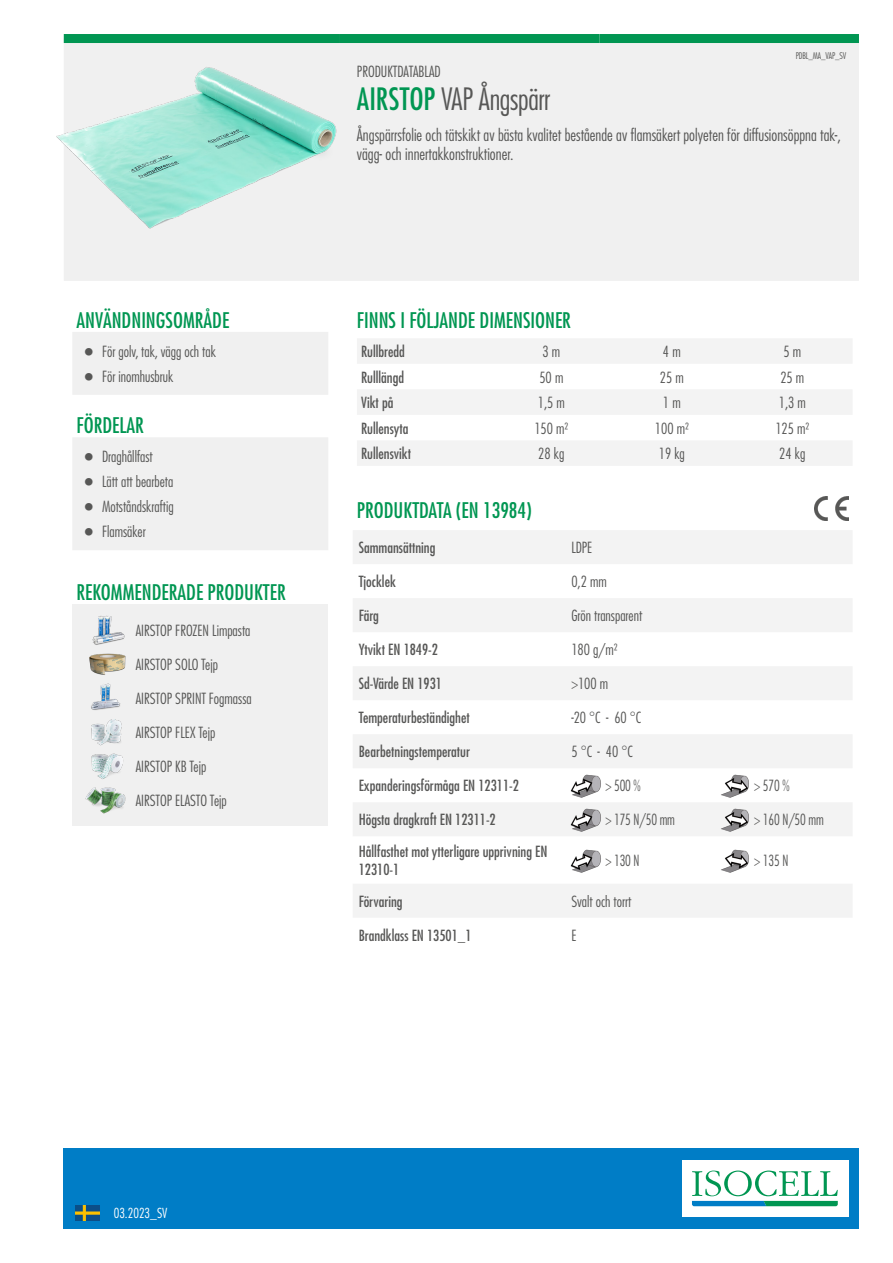
<style>
.page{position:relative;width:893px;height:1263px;background:#fff}
.page>*{position:absolute;margin:0;border:0;box-sizing:border-box;transform-origin:0 0}
.t1{font:300 condensed 30px "Futura LT Pro";letter-spacing:-.015em;color:#575756}
.t2{font:500 condensed 21px "Futura LT Pro";color:#009652}
.t3{font:300 condensed 16.5px/19.8px "Futura LT Pro";color:#575756}
.t4{font:300 condensed 15px/25px "Futura LT Pro";color:#575756}
.t5{font:500 condensed 15px/18px "Futura LT Pro";color:#575756}
.t6{font:300 condensed 15px "Futura LT Pro";color:#575756;scale:.92 1}
.t7{font:300 condensed 13.5px "Futura LT Pro";color:#fff}
.t8{font:300 condensed 9px "Futura LT Pro";letter-spacing:-.01em;color:#575756}
.s1{font-weight:500;color:#009652}
</style>
<div class="page">
<div style="left:64px;top:1148px;width:795px;height:81px;background:#007dc6"></div>
<div style="left:682px;top:1160px;width:166px;height:57px;background:#fff"></div>
<svg style="left:692px;top:1170px;width:146px;height:36px"></svg>
<img style="left:75px;top:1205px;width:24px;height:15px">
<div style="left:64px;top:43px;width:795px;height:238px;background:#f0f0f0"></div>
<div style="left:64px;top:34px;width:276px;height:9px;background:#009652"></div>
<div style="left:340px;top:34px;width:259px;height:9px;background:#009652"></div>
<div style="left:599px;top:34px;width:260px;height:9px;background:#009652"></div>
<svg style="left:72px;top:332px;width:256px;height:218px;fill:#f0f0f0"></svg>
<div style="left:72px;top:604px;width:256px;height:221px;background:#f0f0f0"></div>
<svg style="left:357px;top:339px;width:495px;height:127px;fill:#f3f3f3"></svg>
<svg style="left:353px;top:530px;width:499px;height:387px;fill:#f3f3f3"></svg>
<img style="left:56px;top:47px;width:289px;height:196px">
<img style="left:89px;top:615px;width:37px;height:131px">
<img style="left:91px;top:753px;width:33px;height:26px">
<img style="left:85px;top:787px;width:41px;height:27px">
<img style="left:814px;top:496px;width:35px;height:25px">
<img style="left:568px;top:775px;width:33px;height:25px">
<img style="left:717px;top:775px;width:33px;height:25px">
<img style="left:568px;top:809px;width:33px;height:25px">
<img style="left:717px;top:809px;width:33px;height:25px">
<img style="left:568px;top:849px;width:33px;height:26px">
<img style="left:717px;top:849px;width:33px;height:26px">
<svg style="left:85px;top:348px;width:8px;height:7px"></svg>
<svg style="left:85px;top:373px;width:8px;height:7px"></svg>
<svg style="left:85px;top:453px;width:8px;height:8px"></svg>
<svg style="left:85px;top:478px;width:8px;height:8px"></svg>
<svg style="left:85px;top:503px;width:8px;height:8px"></svg>
<svg style="left:85px;top:528px;width:8px;height:8px"></svg>
<h2 class="t2" style="left:77px;top:305px;width:154px">ANVÄNDNINGSOMRÅDE</h2>
<p class="t4" style="left:102px;top:339px;width:115px">För golv, tak, vägg och tak<br>För inomhusbruk</p>
<h2 class="t2" style="left:77px;top:411px;width:69px">FÖRDELAR</h2>
<p class="t4" style="left:102px;top:444px;width:73px">Draghållfast<br>Lätt att bearbeta<br>Motståndskraftig<br>Flamsäker</p>
<h2 class="t2" style="left:77px;top:578px;width:211px">REKOMMENDERADE PRODUKTER</h2>
<p class="t4" style="left:136px;top:618px;width:116px">AIRSTOP FROZEN Limpasta</p>
<p class="t4" style="left:136px;top:652px;width:84px">AIRSTOP SOLO Tejp</p>
<p class="t4" style="left:136px;top:686px;width:117px">AIRSTOP SPRINT Fogmassa</p>
<p class="t4" style="left:136px;top:720px;width:81px">AIRSTOP FLEX Tejp</p>
<p class="t4" style="left:136px;top:754px;width:72px">AIRSTOP KB Tejp</p>
<p class="t4" style="left:136px;top:788px;width:92px">AIRSTOP ELASTO Tejp</p>
<p class="t4" style="left:357px;top:59px;width:85px">PRODUKTDATABLAD</p>
<p class="t8" style="left:796px;top:50px;width:52px">PDBL_MA_VAP_SV</p>
<h1 class="t1" style="left:357px;top:80px;width:195px"><span class="s1">AIRSTOP</span> VAP Ångspärr</h1>
<p class="t3" style="left:357px;top:125px;width:485px">Ångspärrsfolie och tätskikt av bästa kvalitet bestående av flamsäkert polyeten för diffusionsöppna tak-, vägg- och innertakkonstruktioner.</p>
<h2 class="t2" style="left:357px;top:305px;width:216px">FINNS I FÖLJANDE DIMENSIONER</h2>
<p class="t5" style="left:361px;top:342px;width:45px">Rullbredd</p>
<p class="t4" style="left:542px;top:339px;width:19px">3 m</p>
<p class="t4" style="left:663px;top:339px;width:19px">4 m</p>
<p class="t4" style="left:783px;top:339px;width:19px">5 m</p>
<p class="t5" style="left:361px;top:368px;width:44px">Rulllängd</p>
<p class="t4" style="left:539px;top:365px;width:25px">50 m</p>
<p class="t4" style="left:660px;top:365px;width:25px">25 m</p>
<p class="t4" style="left:780px;top:365px;width:25px">25 m</p>
<p class="t5" style="left:361px;top:393px;width:34px">Vikt på</p>
<p class="t4" style="left:538px;top:390px;width:29px">1,5 m</p>
<p class="t4" style="left:663px;top:390px;width:19px">1 m</p>
<p class="t4" style="left:779px;top:390px;width:29px">1,3 m</p>
<p class="t5" style="left:361px;top:419px;width:49px">Rullensyta</p>
<p class="t4" style="left:534px;top:416px;width:35px">150 m²</p>
<p class="t4" style="left:655px;top:416px;width:35px">100 m²</p>
<p class="t4" style="left:775px;top:416px;width:35px">125 m²</p>
<p class="t5" style="left:361px;top:444px;width:51px">Rullensvikt</p>
<p class="t4" style="left:538px;top:441px;width:28px">28 kg</p>
<p class="t4" style="left:659px;top:441px;width:28px">19 kg</p>
<p class="t4" style="left:779px;top:441px;width:28px">24 kg</p>
<h2 class="t2" style="left:357px;top:495px;width:177px">PRODUKTDATA (EN 13984)</h2>
<p class="t5" style="left:359px;top:538px;width:78px">Sammansättning</p>
<p class="t4" style="left:571px;top:535px;width:23px">LDPE</p>
<p class="t5" style="left:359px;top:572px;width:39px">Tjocklek</p>
<p class="t4" style="left:571px;top:569px;width:37px">0,2 mm</p>
<p class="t5" style="left:359px;top:606px;width:22px">Färg</p>
<p class="t4" style="left:571px;top:603px;width:72px">Grön transparent</p>
<p class="t5" style="left:359px;top:640px;width:81px">Ytvikt EN 1849-2</p>
<p class="t4" style="left:571px;top:637px;width:48px">180 g/m²</p>
<p class="t5" style="left:359px;top:674px;width:85px">Sd-Värde EN 1931</p>
<p class="t4" style="left:571px;top:671px;width:38px">&gt;100 m</p>
<p class="t5" style="left:359px;top:709px;width:113px">Temperaturbeständighet</p>
<p class="t4" style="left:571px;top:705px;width:72px">-20 °C - 60 °C</p>
<p class="t5" style="left:359px;top:743px;width:113px">Bearbetningstemperatur</p>
<p class="t4" style="left:571px;top:739px;width:63px">5 °C - 40 °C</p>
<p class="t5" style="left:359px;top:777px;width:162px">Expanderingsförmåga EN 12311-2</p>
<p class="t6" style="left:605px;top:776px;width:40px">&gt; 500 %</p>
<p class="t6" style="left:754px;top:776px;width:40px">&gt; 570 %</p>
<p class="t5" style="left:359px;top:811px;width:139px">Högsta dragkraft EN 12311-2</p>
<p class="t6" style="left:605px;top:810px;width:77px">&gt; 175 N/50 mm</p>
<p class="t6" style="left:754px;top:810px;width:77px">&gt; 160 N/50 mm</p>
<p class="t5" style="left:359px;top:842px;width:190px">Hållfasthet mot ytterligare upprivning EN<br>12310-1</p>
<p class="t6" style="left:605px;top:851px;width:39px">&gt; 130 N</p>
<p class="t6" style="left:754px;top:851px;width:39px">&gt; 135 N</p>
<p class="t5" style="left:359px;top:892px;width:45px">Förvaring</p>
<p class="t4" style="left:571px;top:889px;width:62px">Svalt och torrt</p>
<p class="t5" style="left:359px;top:926px;width:114px">Brandklass EN 13501_1</p>
<p class="t4" style="left:571px;top:923px;width:7px">E</p>
<p class="t7" style="left:114px;top:1204px;width:55px">03.2023_SV</p>
</div>
